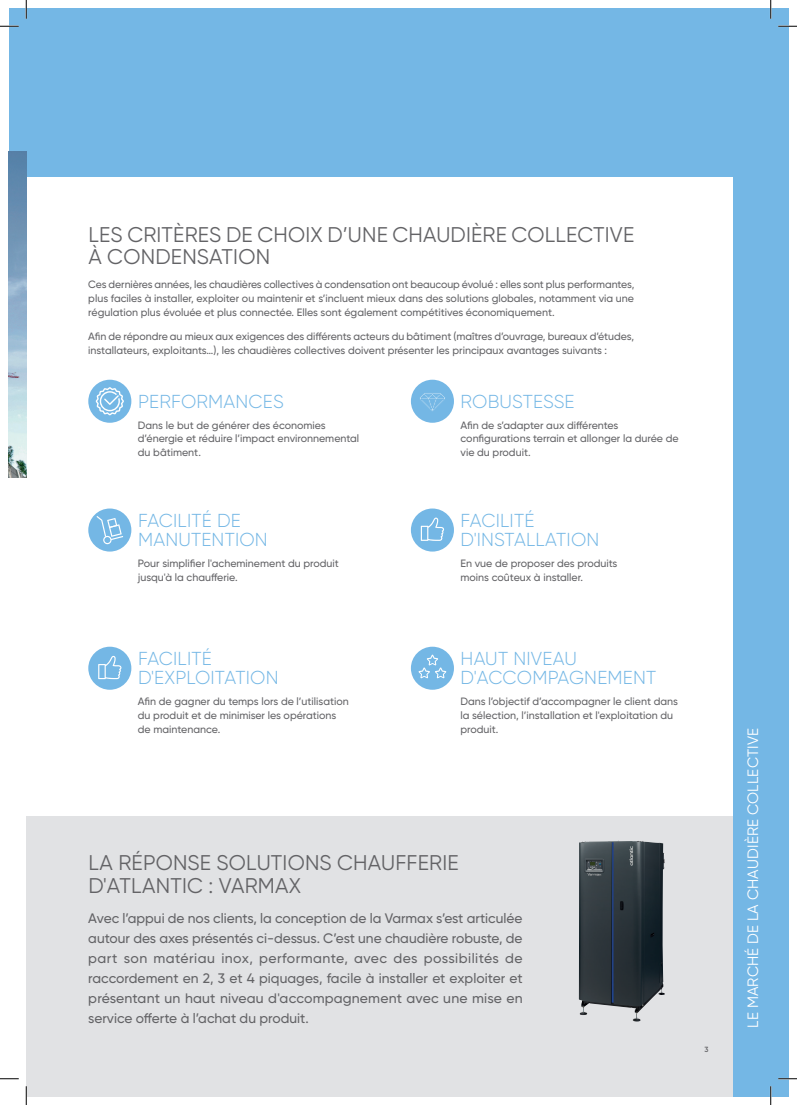
<style>
.page{position:relative;width:797px;height:1105px;background:#fff}
.page>*{position:absolute;margin:0;border:0;box-sizing:border-box;transform-origin:0 0}
.t1{font:21.25px/22.5px "Gilroy";letter-spacing:.01em;color:#636366}
.t2{font:300 18.75px/18.8px "Gilroy";letter-spacing:.01em;color:#74b7e5}
.t3{font:15px "Gilroy";letter-spacing:.01em;color:#fff}
.t4{font:500 13.75px/20px "Gilroy";color:#636366;text-align:justify}
.t5{font:500 10.62px/13.8px "Gilroy";color:#636366}
.t6{font:600 7.5px "Gilroy";color:#636366}
</style>
<div class="page">
<div style="left:26px;top:816px;width:724px;height:280px;background:#e1e2e4"></div>
<div style="left:9px;top:9px;width:779px;height:168px;background:#74b7e5"></div>
<img style="left:9px;top:152px;width:17px;height:325px">
<div style="left:88px;top:508px;width:43px;height:44px;background:#74b7e5;border-radius:50%"></div>
<svg style="left:96px;top:516px;width:27px;height:28px"></svg>
<div style="left:411px;top:508px;width:43px;height:44px;background:#74b7e5;border-radius:50%"></div>
<svg style="left:421px;top:518px;width:23px;height:23px"></svg>
<div style="left:88px;top:647px;width:43px;height:43px;background:#74b7e5;border-radius:50%"></div>
<svg style="left:98px;top:656px;width:23px;height:23px"></svg>
<div style="left:411px;top:647px;width:43px;height:43px;background:#74b7e5;border-radius:50%"></div>
<svg style="left:418px;top:655px;width:28px;height:23px"></svg>
<div style="left:88px;top:380px;width:43px;height:43px;background:#74b7e5;border-radius:50%"></div>
<svg style="left:96px;top:387px;width:28px;height:28px"></svg>
<div style="left:411px;top:380px;width:43px;height:43px;background:#74b7e5;border-radius:50%"></div>
<svg style="left:420px;top:393px;width:25px;height:18px"></svg>
<img style="left:579px;top:841px;width:82px;height:180px">
<div style="left:733px;top:9px;width:55px;height:1087px;background:#74b7e5"></div>
<svg style="left:0;top:25px;width:19px;height:2px"></svg>
<svg style="left:778px;top:25px;width:19px;height:2px"></svg>
<svg style="left:0;top:1078px;width:19px;height:1px"></svg>
<svg style="left:778px;top:1078px;width:19px;height:1px"></svg>
<svg style="left:25px;top:0;width:2px;height:19px"></svg>
<svg style="left:25px;top:1086px;width:2px;height:19px"></svg>
<svg style="left:770px;top:0;width:1px;height:19px"></svg>
<svg style="left:770px;top:1086px;width:1px;height:19px"></svg>
<h1 class="t1" style="left:88px;top:223px;width:547px">LES CRITÈRES DE CHOIX D’UNE CHAUDIÈRE COLLECTIVE<br>À CONDENSATION</h1>
<p class="t5" style="left:88px;top:278px;width:547px;text-align:justify">Ces dernières années, les chaudières collectives à condensation ont beaucoup évolué : elles sont plus performantes, plus faciles à installer, exploiter ou maintenir et s’incluent mieux dans des solutions globales, notamment via une régulation plus évoluée et plus connectée. Elles sont également compétitives économiquement.</p>
<p class="t5" style="left:88px;top:330px;width:547px">Afin de répondre au mieux aux exigences des différents acteurs du bâtiment (maîtres d’ouvrage, bureaux d’études, installateurs, exploitants…), les chaudières collectives doivent présenter les principaux avantages suivants :</p>
<h2 class="t2" style="left:138px;top:392px;width:147px">PERFORMANCES</h2>
<p class="t5" style="left:138px;top:418px;width:223px">Dans le but de générer des économies d’énergie et réduire l’impact environnemental du bâtiment.</p>
<h2 class="t2" style="left:138px;top:511px;width:131px">FACILITÉ DE<br>MANUTENTION</h2>
<p class="t5" style="left:138px;top:556px;width:202px">Pour simplifier l'acheminement du produit jusqu'à la chaufferie.</p>
<h2 class="t2" style="left:138px;top:649px;width:142px">FACILITÉ<br>D'EXPLOITATION</h2>
<p class="t5" style="left:138px;top:694px;width:212px">Afin de gagner du temps lors de l’utilisation du produit et de minimiser les opérations de maintenance.</p>
<h2 class="t2" style="left:460px;top:392px;width:115px">ROBUSTESSE</h2>
<p class="t5" style="left:460px;top:418px;width:220px">Afin de s’adapter aux différentes configurations terrain et allonger la durée de vie du produit.</p>
<h2 class="t2" style="left:460px;top:511px;width:140px">FACILITÉ<br>D'INSTALLATION</h2>
<p class="t5" style="left:460px;top:556px;width:158px">En vue de proposer des produits moins coûteux à installer.</p>
<h2 class="t2" style="left:460px;top:649px;width:197px">HAUT NIVEAU<br>D'ACCOMPAGNEMENT</h2>
<p class="t5" style="left:460px;top:694px;width:219px">Dans l’objectif d’accompagner le client dans la sélection, l’installation et l'exploitation du produit.</p>
<h1 class="t1" style="left:88px;top:851px;width:372px">LA RÉPONSE SOLUTIONS CHAUFFERIE<br>D'ATLANTIC : VARMAX</h1>
<p class="t4" style="left:88px;top:908px;width:436px">Avec l’appui de nos clients, la conception de la Varmax s’est articulée autour des axes présentés ci-dessus. C’est une chaudière robuste, de part son matériau inox, performante, avec des possibilités de raccordement en 2, 3 et 4 piquages, facile à installer et exploiter et présentant un haut niveau d'accompagnement avec une mise en service offerte à l’achat du produit.</p>
<p class="t6" style="left:704px;top:1045px;width:6px">3</p>
<h3 class="t3" style="left:743px;top:1028px;width:301px;rotate:-90deg">LE MARCHÉ DE LA CHAUDIÈRE COLLECTIVE</h3>
</div>
